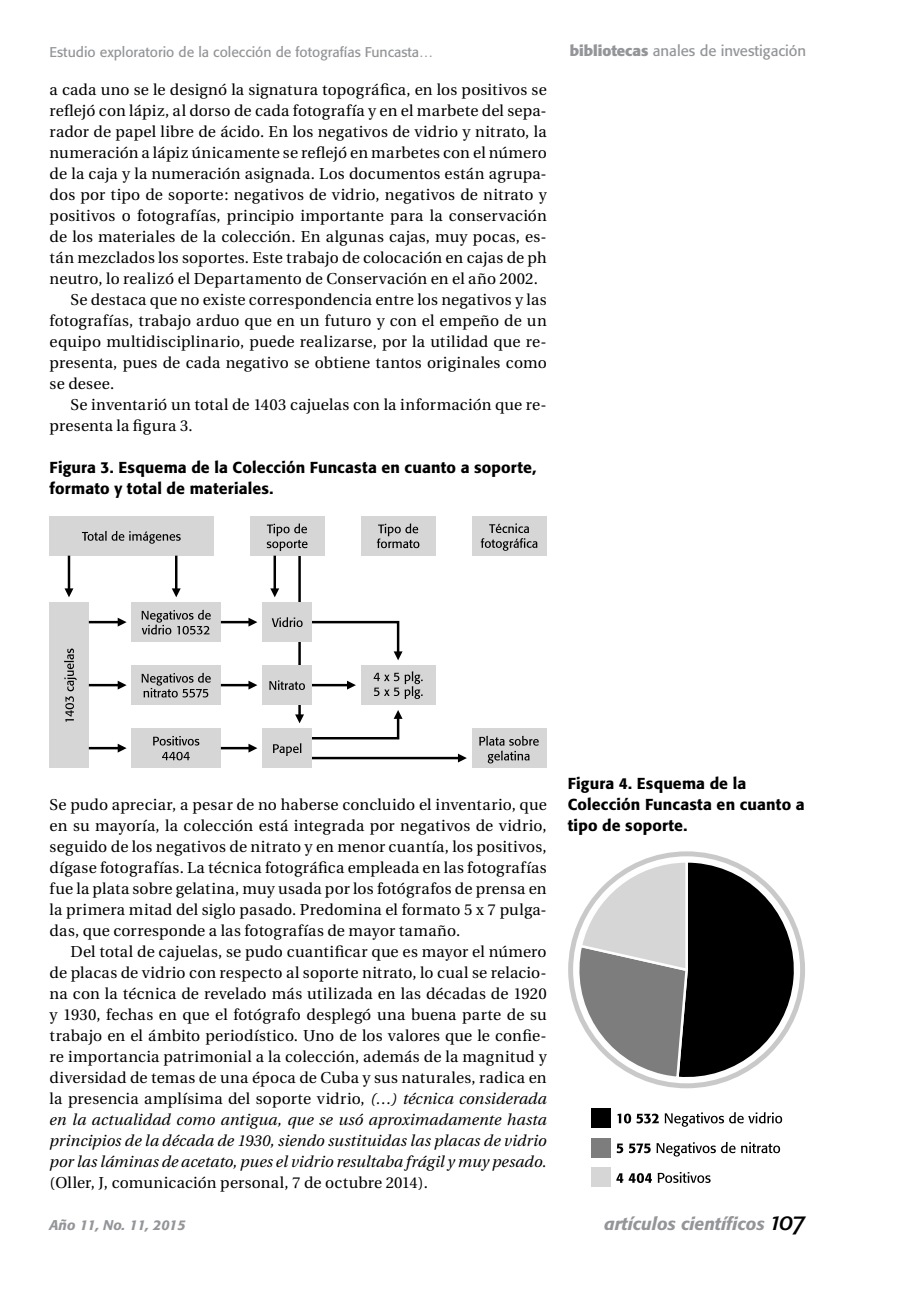
<style>
.page{position:relative;width:913px;height:1290px;background:#fff}
.page>*{position:absolute;margin:0;border:0;box-sizing:border-box;transform-origin:0 0}
.t1{font:italic 500 17.5px "Formata";color:#939598}
.t2{font:15.75px/21px "Utopia";letter-spacing:.01em;color:#000;text-align:justify}
.t3{font:500 15.75px/21px "Formata";letter-spacing:.01em;color:#000}
.t4{font:14.88px "Formata";color:#939598}
.t5{font:14px "Formata";color:#939598}
.t6{font:italic 500 14px "Formata";color:#939598}
.s1{font-weight:700}
.s2{font-style:italic}
</style>
<div class="page">
<svg style="left:645px;top:851px;width:160px;height:237px"></svg>
<svg style="left:568px;top:859px;width:234px;height:224px"></svg>
<div style="left:591px;top:1108px;width:20px;height:20px;background:#000"></div>
<div style="left:591px;top:1138px;width:20px;height:19px;background:#7d7d7d"></div>
<div style="left:591px;top:1167px;width:20px;height:20px;background:#d6d6d6"></div>
<svg style="left:617px;top:1113px;width:42px;height:10px"></svg>
<svg style="left:665px;top:1112px;width:117px;height:15px"></svg>
<svg style="left:617px;top:1143px;width:6px;height:10px"></svg>
<svg style="left:629px;top:1142px;width:106px;height:14px"></svg>
<svg style="left:741px;top:1142px;width:39px;height:11px"></svg>
<svg style="left:616px;top:1173px;width:36px;height:10px"></svg>
<svg style="left:658px;top:1172px;width:52px;height:11px"></svg>
<hr style="left:298px;top:556px;width:3px;height:161px;background:#000">
<div style="left:132px;top:728px;width:89px;height:40px;background:#d6d6d6"></div>
<div style="left:472px;top:728px;width:74px;height:40px;background:#d6d6d6"></div>
<div style="left:262px;top:728px;width:50px;height:40px;background:#d6d6d6"></div>
<div style="left:472px;top:516px;width:74px;height:40px;background:#d6d6d6"></div>
<div style="left:49px;top:602px;width:40px;height:166px;background:#d6d6d6"></div>
<div style="left:132px;top:665px;width:89px;height:40px;background:#d6d6d6"></div>
<div style="left:132px;top:602px;width:89px;height:40px;background:#d6d6d6"></div>
<div style="left:361px;top:516px;width:74px;height:40px;background:#d6d6d6"></div>
<div style="left:361px;top:665px;width:74px;height:40px;background:#d6d6d6"></div>
<div style="left:250px;top:516px;width:74px;height:40px;background:#d6d6d6"></div>
<div style="left:49px;top:516px;width:164px;height:40px;background:#d6d6d6"></div>
<div style="left:262px;top:665px;width:50px;height:40px;background:#d6d6d6"></div>
<div style="left:262px;top:602px;width:50px;height:40px;background:#d6d6d6"></div>
<hr style="left:89px;top:621px;width:31px;height:2px;background:#000">
<hr style="left:89px;top:684px;width:31px;height:2px;background:#000">
<hr style="left:89px;top:747px;width:31px;height:2px;background:#000">
<svg style="left:118px;top:618px;width:9px;height:8px"></svg>
<svg style="left:118px;top:681px;width:9px;height:8px"></svg>
<svg style="left:118px;top:744px;width:9px;height:8px"></svg>
<hr style="left:221px;top:621px;width:30px;height:2px;background:#000">
<hr style="left:221px;top:684px;width:30px;height:2px;background:#000">
<hr style="left:221px;top:747px;width:30px;height:2px;background:#000">
<svg style="left:248px;top:618px;width:9px;height:8px"></svg>
<svg style="left:248px;top:681px;width:9px;height:8px"></svg>
<svg style="left:248px;top:744px;width:9px;height:8px"></svg>
<hr style="left:175px;top:556px;width:2px;height:35px;background:#000">
<svg style="left:172px;top:588px;width:9px;height:9px"></svg>
<hr style="left:68px;top:556px;width:2px;height:35px;background:#000">
<svg style="left:65px;top:588px;width:8px;height:9px"></svg>
<hr style="left:273px;top:556px;width:3px;height:35px;background:#000">
<svg style="left:270px;top:588px;width:9px;height:9px"></svg>
<hr style="left:312px;top:684px;width:37px;height:2px;background:#000">
<svg style="left:347px;top:681px;width:9px;height:8px"></svg>
<hr style="left:312px;top:757px;width:148px;height:2px;background:#000">
<svg style="left:458px;top:753px;width:9px;height:9px"></svg>
<svg style="left:312px;top:620px;width:90px;height:40px"></svg>
<svg style="left:82px;top:531px;width:99px;height:13px"></svg>
<svg style="left:267px;top:523px;width:40px;height:28px"></svg>
<svg style="left:377px;top:523px;width:42px;height:25px"></svg>
<svg style="left:481px;top:523px;width:56px;height:28px"></svg>
<svg style="left:142px;top:610px;width:69px;height:24px"></svg>
<svg style="left:142px;top:673px;width:69px;height:24px"></svg>
<svg style="left:153px;top:736px;width:46px;height:9px"></svg>
<svg style="left:162px;top:752px;width:28px;height:8px"></svg>
<svg style="left:272px;top:617px;width:31px;height:10px"></svg>
<svg style="left:269px;top:680px;width:36px;height:10px"></svg>
<svg style="left:273px;top:710px;width:129px;height:46px"></svg>
<svg style="left:479px;top:736px;width:60px;height:27px"></svg>
<svg style="left:64px;top:648px;width:13px;height:74px"></svg>
<svg style="left:374px;top:673px;width:25px;height:8px"></svg>
<svg style="left:374px;top:687px;width:25px;height:9px"></svg>
<svg style="left:405px;top:671px;width:18px;height:28px"></svg>
<p class="t5" style="left:50px;top:43px;width:385px">Estudio exploratorio de la colección de fotografías Funcasta…</p>
<p class="t4" style="left:570px;top:42px;width:238px"><span class="s1">bibliotecas</span> anales de investigación</p>
<p class="t2" style="left:50px;top:80px;width:499px">a cada uno se le designó la signatura topográfica, en los positivos se</p>
<p class="t2" style="left:50px;top:101px;width:499px">reflejó con lápiz, al dorso de cada fotografía y en el marbete del sepa-</p>
<p class="t2" style="left:50px;top:122px;width:499px">rador de papel libre de ácido. En los negativos de vidrio y nitrato, la</p>
<p class="t2" style="left:50px;top:143px;width:499px">numeración a lápiz únicamente se reflejó en marbetes con el número</p>
<p class="t2" style="left:50px;top:164px;width:499px">de la caja y la numeración asignada. Los documentos están agrupa-</p>
<p class="t2" style="left:50px;top:185px;width:499px">dos por tipo de soporte: negativos de vidrio, negativos de nitrato y</p>
<p class="t2" style="left:50px;top:206px;width:499px">positivos o fotografías, principio importante para la conservación</p>
<p class="t2" style="left:50px;top:227px;width:499px">de los materiales de la colección. En algunas cajas, muy pocas, es-</p>
<p class="t2" style="left:50px;top:248px;width:499px">tán mezclados los soportes. Este trabajo de colocación en cajas de ph</p>
<p class="t2" style="left:50px;top:269px;width:490px">neutro, lo realizó el Departamento de Conservación en el año 2002.</p>
<p class="t2" style="left:71px;top:290px;width:478px">Se destaca que no existe correspondencia entre los negativos y las</p>
<p class="t2" style="left:50px;top:311px;width:499px">fotografías, trabajo arduo que en un futuro y con el empeño de un</p>
<p class="t2" style="left:50px;top:332px;width:499px">equipo multidisciplinario, puede realizarse, por la utilidad que re-</p>
<p class="t2" style="left:50px;top:353px;width:499px">presenta, pues de cada negativo se obtiene tantos originales como</p>
<p class="t2" style="left:50px;top:374px;width:66px">se desee.</p>
<p class="t2" style="left:71px;top:395px;width:478px">Se inventarió un total de 1403 cajuelas con la información que re-</p>
<p class="t2" style="left:50px;top:416px;width:145px">presenta la figura 3.</p>
<p class="t3" style="left:50px;top:457px;width:488px">Figura 3. Esquema de la Colección Funcasta en cuanto a soporte, formato y total de materiales.</p>
<p class="t2" style="left:50px;top:794px;width:499px">Se pudo apreciar, a pesar de no haberse concluido el inventario, que en su mayoría, la colección está integrada por negativos de vidrio, seguido de los negativos de nitrato y en menor cuantía, los positivos, dígase fotografías. La técnica fotográfica empleada en las fotografías fue la plata sobre gelatina, muy usada por los fotógrafos de prensa en la primera mitad del siglo pasado. Predomina el formato 5 x 7 pulga&shy;das, que corresponde a las fotografías de mayor tamaño.</p>
<p class="t2" style="left:50px;top:941px;width:499px;text-indent:21px">Del total de cajuelas, se pudo cuantificar que es mayor el número de placas de vidrio con respecto al soporte nitrato, lo cual se relacio&shy;na con la técnica de revelado más utilizada en las décadas de 1920 y 1930, fechas en que el fotógrafo desplegó una buena parte de su trabajo en el ámbito periodístico. Uno de los valores que le confie&shy;re importancia patrimonial a la colección, además de la magnitud y diversidad de temas de una época de Cuba y sus naturales, radica en la presencia amplísima del soporte vidrio, <span class="s2">(…) técnica considerada en la actualidad como antigua, que se usó aproximadamente hasta principios de la década de 1930, siendo sustituidas las placas de vidrio por las láminas de acetato, pues el vidrio resultaba frágil y muy pesado.</span></p>
<p class="t2" style="left:50px;top:1172px;width:380px">(Oller, J, comunicación personal, 7 de octubre 2014).</p>
<p class="t3" style="left:568px;top:772px;width:238px">Figura 4. Esquema de la<br>Colección Funcasta en cuanto a tipo de soporte.</p>
<p class="t6" style="left:50px;top:1216px;width:137px">Año 11, No. 11, 2015</p>
<p class="t1" style="left:604px;top:1213px;width:162px">artículos científicos</p>
</div>
